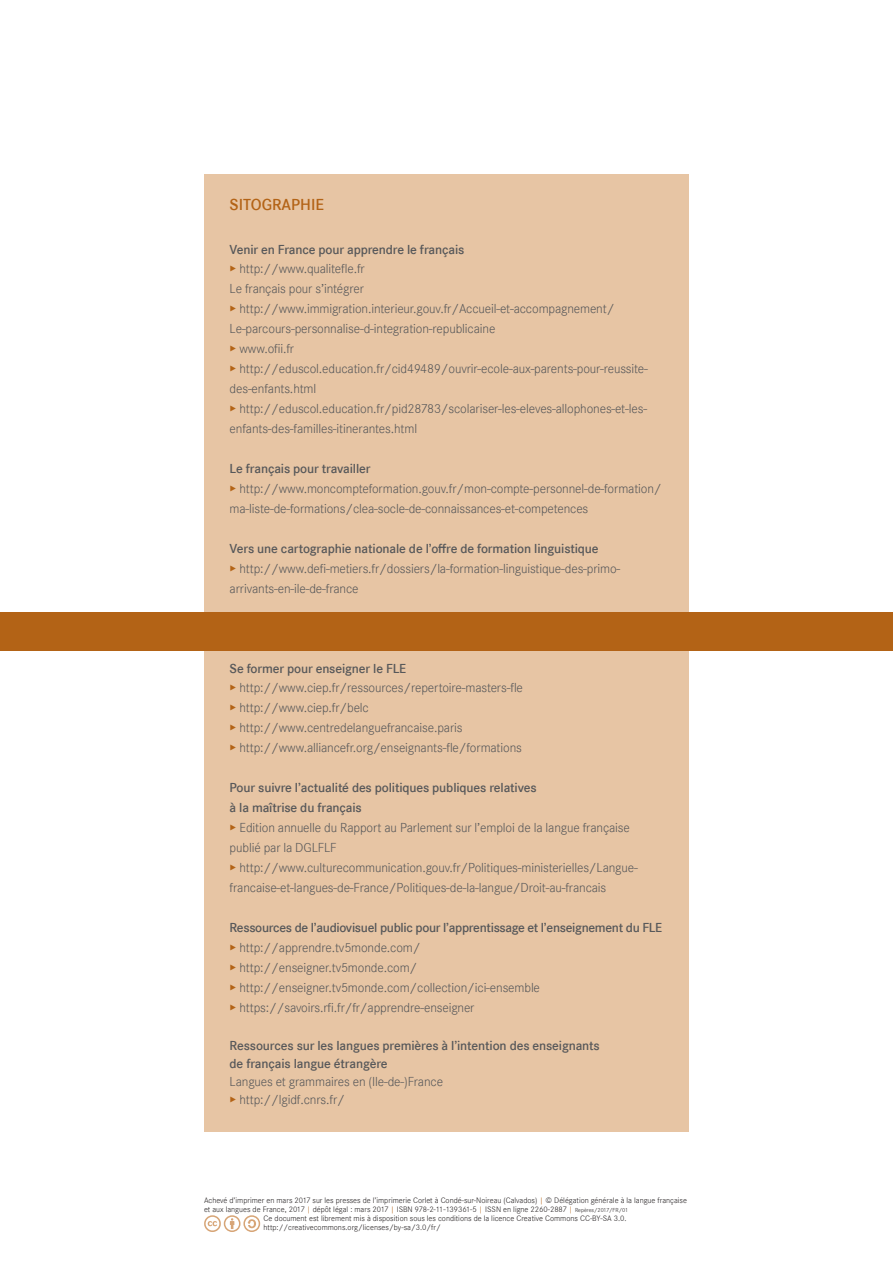
<style>
.page{position:relative;width:893px;height:1263px;background:#fff}
.page>*{position:absolute;margin:0;border:0;box-sizing:border-box;transform-origin:0 0}
.Sous_titre{font:600 16.5px "Corporate S";color:#b36316}
.Colone_colorée{font:13.5px/20px "Corporate S Ligh";letter-spacing:-.01em;color:#57585a}
.Colone_colorée-2{font:600 13.5px/20px "Corporate S";letter-spacing:-.01em;color:#57585a}
.Sommaire_niveau_03{font:8.25px/9px "Corporate S Ligh";color:#231f20}
.s1{color:#b36316}
.s2{font-size:6px}
</style>
<div class="page">
<div style="left:204px;top:174px;width:485px;height:957px;background:#e7c5a4"></div>
<div style="left:0;top:612px;width:893px;height:39px;background:#b36316"></div>
<svg style="left:204px;top:1215px;width:56px;height:17px"></svg>
<p class="Sous_titre" style="left:230px;top:195px;width:96px">SITOGRAPHIE</p>
<p class="Colone_colorée-2" style="left:230px;top:239px;width:236px">Venir en France pour apprendre le français</p>
<p class="Colone_colorée" style="left:230px;top:259px;width:137px"><span class="s1">▸</span> http://www.qualitefle.fr</p>
<p class="Colone_colorée" style="left:230px;top:279px;width:136px">Le français pour s’intégrer</p>
<p class="Colone_colorée" style="left:230px;top:299px;width:386px"><span class="s1">▸</span> http://www.immigration.interieur.gouv.fr/Accueil-et-accompagnement/<br>Le-parcours-personnalise-d-integration-republicaine</p>
<p class="Colone_colorée" style="left:230px;top:339px;width:66px"><span class="s1">▸</span> www.ofii.fr</p>
<p class="Colone_colorée" style="left:230px;top:359px;width:420px"><span class="s1">▸</span> http://eduscol.education.fr/cid49489/ouvrir-ecole-aux-parents-pour-reussite&shy;des-enfants.html</p>
<p class="Colone_colorée" style="left:230px;top:399px;width:419px"><span class="s1">▸</span> http://eduscol.education.fr/pid28783/scolariser-les-eleves-allophones-et-les&shy;enfants-des-familles-itinerantes.html</p>
<p class="Colone_colorée-2" style="left:230px;top:459px;width:142px">Le français pour travailler</p>
<p class="Colone_colorée" style="left:230px;top:479px;width:434px"><span class="s1">▸</span> http://www.moncompteformation.gouv.fr/mon-compte-personnel-de-formation/ ma-liste-de-formations/clea-socle-de-connaissances-et-competences</p>
<p class="Colone_colorée-2" style="left:230px;top:539px;width:370px">Vers une cartographie nationale de l’offre de formation linguistique</p>
<p class="Colone_colorée" style="left:230px;top:558px;width:392px"><span class="s1">▸</span> http://www.defi-metiers.fr/dossiers/la-formation-linguistique-des-primo&shy;arrivants-en-ile-de-france</p>
<p class="Colone_colorée-2" style="left:230px;top:658px;width:178px">Se former pour enseigner le FLE</p>
<p class="Colone_colorée" style="left:230px;top:678px;width:295px"><span class="s1">▸</span> http://www.ciep.fr/ressources/repertoire-masters-fle</p>
<p class="Colone_colorée" style="left:230px;top:698px;width:141px"><span class="s1">▸</span> http://www.ciep.fr/belc</p>
<p class="Colone_colorée" style="left:230px;top:718px;width:234px"><span class="s1">▸</span> http://www.centredelanguefrancaise.paris</p>
<p class="Colone_colorée" style="left:230px;top:738px;width:294px"><span class="s1">▸</span> http://www.alliancefr.org/enseignants-fle/formations</p>
<p class="Colone_colorée-2" style="left:230px;top:778px;width:309px">Pour suivre l’actualité des politiques publiques relatives à la maîtrise du français</p>
<p class="Colone_colorée" style="left:230px;top:818px;width:402px"><span class="s1">▸</span> Edition annuelle du Rapport au Parlement sur l’emploi de la langue française publié par la DGLFLF</p>
<p class="Colone_colorée" style="left:230px;top:858px;width:410px"><span class="s1">▸</span> http://www.culturecommunication.gouv.fr/Politiques-ministerielles/Langue&shy;francaise-et-langues-de-France/Politiques-de-la-langue/Droit-au-francais</p>
<p class="Colone_colorée-2" style="left:230px;top:918px;width:434px">Ressources de l’audiovisuel public pour l’apprentissage et l’enseignement du FLE</p>
<p class="Colone_colorée" style="left:230px;top:937px;width:192px"><span class="s1">▸</span> http://apprendre.tv5monde.com/</p>
<p class="Colone_colorée" style="left:230px;top:957px;width:189px"><span class="s1">▸</span> http://enseigner.tv5monde.com/</p>
<p class="Colone_colorée" style="left:230px;top:977px;width:312px"><span class="s1">▸</span> http://enseigner.tv5monde.com/collection/ici-ensemble</p>
<p class="Colone_colorée" style="left:230px;top:997px;width:246px"><span class="s1">▸</span> https://savoirs.rfi.fr/fr/apprendre-enseigner</p>
<p class="Colone_colorée-2" style="left:230px;top:1036px;width:372px;line-height:18px">Ressources sur les langues premières à l’intention des enseignants de français langue étrangère</p>
<p class="Colone_colorée" style="left:230px;top:1071px;width:215px">Langues et grammaires en (Ile-de-)France</p>
<p class="Colone_colorée" style="left:230px;top:1089px;width:117px"><span class="s1">▸</span> http://lgidf.cnrs.fr/</p>
<p class="Sommaire_niveau_03" style="left:204px;top:1195px;width:484px">Achevé d’imprimer en mars 2017 sur les presses de l’imprimerie Corlet à Condé-sur-Noireau (Calvados) <span class="s1">|</span> © Délégation générale à la langue française et aux langues de France, 2017 <span class="s1">|</span> dépôt légal : mars 2017 <span class="s1">|</span> ISBN 978-2-11-139361-5 <span class="s1">|</span> ISSN en ligne 2260-2887 <span class="s1">|</span> <span class="s2">Repères/2017/FR/01</span></p>
<p class="Sommaire_niveau_03" style="left:264px;top:1213px;width:364px">Ce document est librement mis à disposition sous les conditions de la licence Creative Commons CC-BY-SA 3.0.</p>
<p class="Sommaire_niveau_03" style="left:264px;top:1222px;width:179px">http://creativecommons.org/licenses/by-sa/3.0/fr/</p>
</div>
